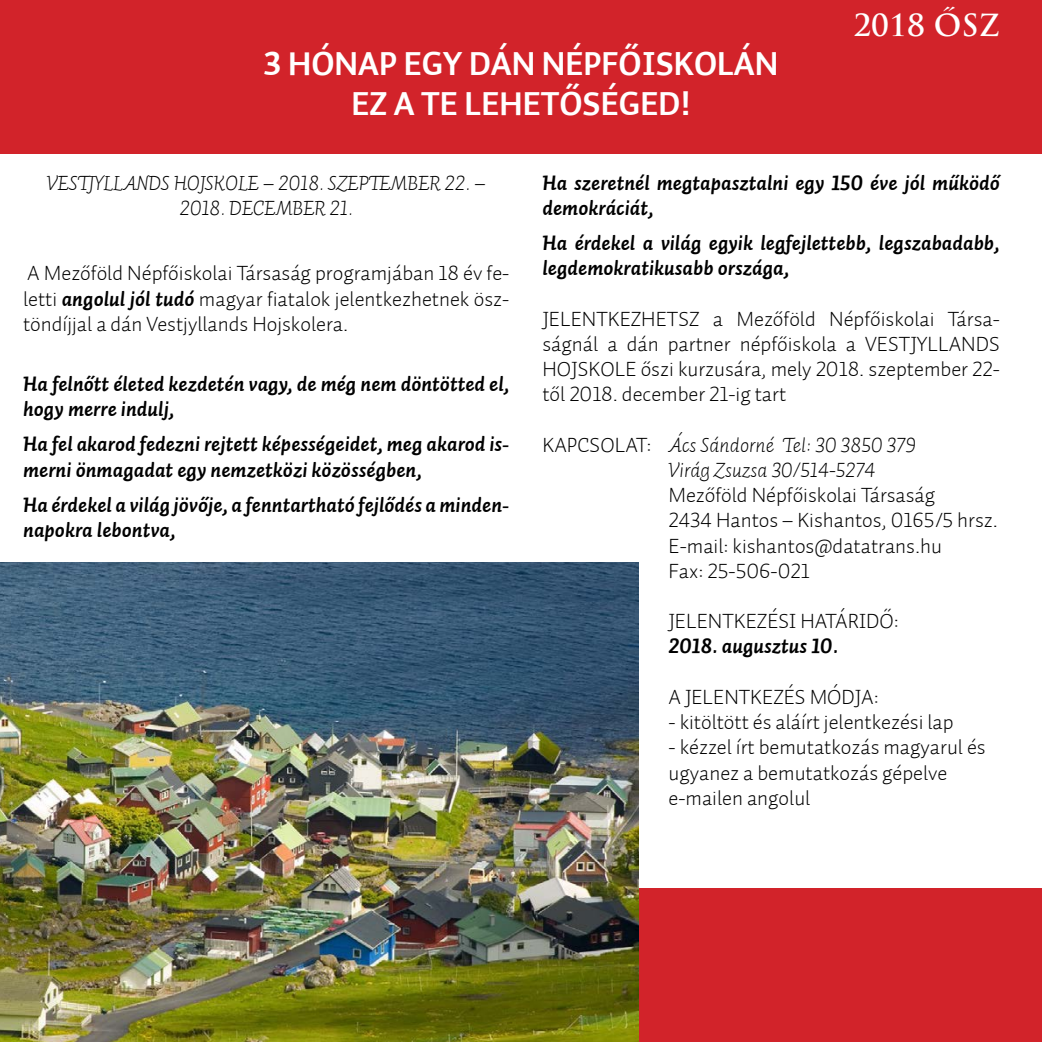
<style>
.page{position:relative;width:1042px;height:1042px;background:#fff}
.page>*{position:absolute;margin:0;border:0;box-sizing:border-box;transform-origin:0 0}
.t1{font:33.25px/39.9px "Auto 2 Bold LF";color:#fff;text-align:center}
.t2{font:700 29.75px "Trajan Pro";color:#fff}
.t3{font:21px/25.2px "Auto 2 Light LF";color:#000;text-align:justify}
.t4{font:21px/25.2px "Auto 2 Bold Italic LF";color:#000}
.t5{font:21px/25.2px "Auto 2 Light Italic LF";color:#000;text-align:center}
.s1{font-family:"Auto 2 Bold Italic LF"}
.s2{font-family:"Auto 2 Light LF"}
</style>
<div class="page">
<div style="left:0;top:0;width:1042px;height:154px;background:#d2232a"></div>
<div style="left:218px;top:888px;width:824px;height:154px;background:#d2232a"></div>
<img style="left:0;top:562px;width:638px;height:480px">
<h1 class="t1" style="left:264px;top:45px;width:516px">3 HÓNAP EGY DÁN NÉPFŐISKOLÁN<br>EZ A TE LEHETŐSÉGED!</h1>
<h2 class="t2" style="left:853px;top:6px;width:148px">2018 ŐSZ</h2>
<p class="t5" style="left:47px;top:172px;width:440px">VESTJYLLANDS HOJSKOLE – 2018. SZEPTEMBER 22. –<br>2018. DECEMBER 21.</p>
<p class="t3" style="left:23px;top:261px;width:488px">A Mezőföld Népfőiskolai Társaság programjában 18 év fe&shy;letti <span class="s1">angolul jól tudó</span> magyar fiatalok jelentkezhetnek ösz&shy;töndíjjal a dán Vestjyllands Hojskolera.</p>
<p class="t4" style="left:23px;top:371px;width:488px">Ha felnőtt életed kezdetén vagy, de még nem döntötted el, hogy merre indulj,</p>
<p class="t4" style="left:23px;top:432px;width:488px">Ha fel akarod fedezni rejtett képességeidet, meg akarod is&shy;merni önmagadat egy nemzetközi közösségben,</p>
<p class="t4" style="left:23px;top:492px;width:488px">Ha érdekel a világ jövője, a fenntartható fejlődés a minden&shy;napokra lebontva,</p>
<p class="t4" style="left:542px;top:170px;width:459px">Ha szeretnél megtapasztalni egy 150 éve jól működő demokráciát,</p>
<p class="t4" style="left:542px;top:231px;width:459px">Ha érdekel a világ egyik legfejlettebb, legszabadabb, legdemokratikusabb országa,</p>
<p class="t3" style="left:542px;top:306px;width:459px">JELENTKEZHETSZ a Mezőföld Népfőiskolai Társa&shy;ságnál a dán partner népfőiskola a VESTJYLLANDS HOJSKOLE őszi kurzusára, mely 2018. szeptember 22- től 2018. december 21-ig tart</p>
<p class="t5" style="left:668px;top:434px;width:249px;text-align:left;text-indent:-126px"><span class="s2">KAPCSOLAT:</span> Ács Sándorné Tel: 30 3850 379<br>Virág Zsuzsa 30/514-5274</p>
<p class="t3" style="left:668px;top:482px;width:331px;text-align:left">Mezőföld Népfőiskolai Társaság<br>2434 Hantos – Kishantos, 0165/5 hrsz.<br>E-mail: kishantos@datatrans.hu<br>Fax: 25-506-021</p>
<p class="t3" style="left:668px;top:608px;width:232px">JELENTKEZÉSI HATÁRIDŐ:</p>
<p class="t4" style="left:668px;top:634px;width:171px">2018. augusztus 10.</p>
<p class="t3" style="left:668px;top:684px;width:212px">A JELENTKEZÉS MÓDJA:</p>
<p class="t3" style="left:668px;top:709px;width:287px">- kitöltött és aláírt jelentkezési lap</p>
<p class="t3" style="left:668px;top:734px;width:319px;text-align:left">- kézzel írt bemutatkozás magyarul és ugyanez a bemutatkozás gépelve e-mailen angolul</p>
</div>
